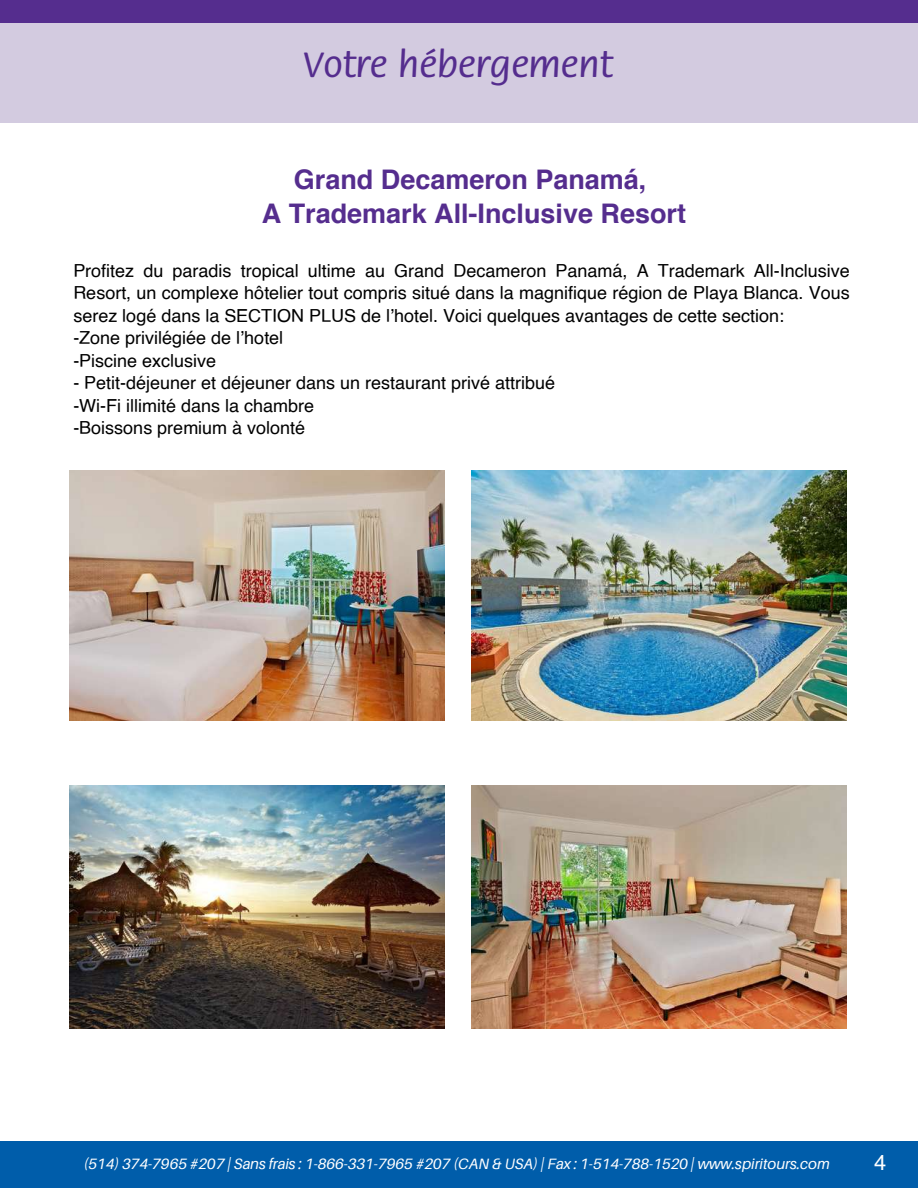
<style>
.page{position:relative;width:918px;height:1188px;background:#fff}
.page>*{position:absolute;margin:0;border:0;box-sizing:border-box;transform-origin:0 0}
.t1{font:500 38.85px "Flora Std";color:#552d8e}
.t2{font:700 27px/33.8px "Helvetica";color:#552d8e;text-align:center}
.t3{font:21.75px "Helvetica";color:#fff}
.t4{font:18px/22.5px "Helvetica";color:#000}
.t5{font:italic 15px "Aileron";color:#fff}
</style>
<div class="page">
<div style="left:0;top:1141px;width:918px;height:47px;background:#005daa"></div>
<div style="left:0;top:23px;width:918px;height:99px;background:#d3cbe0"></div>
<div style="left:0;top:0;width:918px;height:23px;background:#552d8e"></div>
<img style="left:471px;top:785px;width:375px;height:243px">
<img style="left:471px;top:470px;width:375px;height:251px">
<img style="left:70px;top:470px;width:375px;height:251px">
<img style="left:70px;top:785px;width:375px;height:243px">
<h1 class="t1" style="left:304px;top:48px;width:310px">Votre hébergement</h1>
<h2 class="t2" style="left:262px;top:165px;width:426px">Grand Decameron Panamá,<br>A Trademark All-Inclusive Resort</h2>
<p class="t4" style="left:73px;top:261px;width:778px">Profitez du paradis tropical ultime au Grand Decameron Panamá, A Trademark All-Inclusive Resort, un complexe hôtelier tout compris situé dans la magnifique région de Playa Blanca. Vous serez logé dans la SECTION PLUS de l’hotel. Voici quelques avantages de cette section:<br>-Zone privilégiée de l’hotel<br>-Piscine exclusive</p>
<p class="t4" style="left:73px;top:373px;width:483px">- Petit-déjeuner et déjeuner dans un restaurant privé attribué -Wi-Fi illimité dans la chambre<br>-Boissons premium à volonté</p>
<p class="t5" style="left:84px;top:1154px;width:748px">(514) 374-7965 #207 | Sans frais : 1-866-331-7965 #207 (CAN &amp; USA) | Fax : 1-514-788-1520 | www.spiritours.com</p>
<p class="t3" style="left:874px;top:1153px;width:14px">4</p>
</div>
